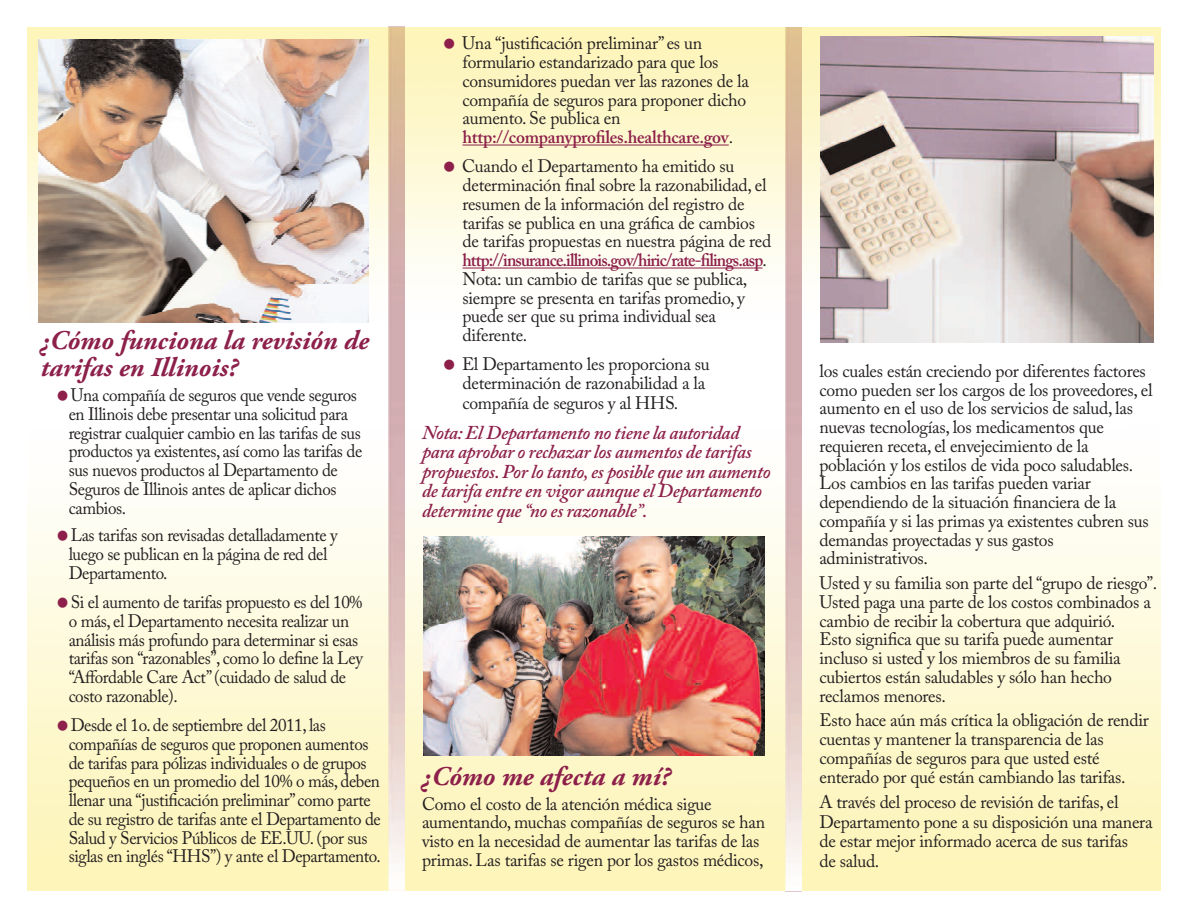
<style>
.page{position:relative;width:1188px;height:918px;background:#fff}
.page>*{position:absolute;margin:0;border:0;box-sizing:border-box;transform-origin:0 0}
.t1{font:italic 700 27px/27.8px "Adobe Garamond Pro";color:#8d204a}
.t2{font:italic 600 19.5px/19.5px "Adobe Caslon Pro";letter-spacing:-.015em;color:#8d204a}
.t3{font:18px/18.8px "Adobe Caslon Pro";letter-spacing:-.015em;color:#231f20}
.t4{font:18px/18.8px "Adobe Caslon Pro";letter-spacing:-.015em;color:#231f20;scale:.95 1}
.s1{font-weight:600;color:#8d204a}
</style>
<div class="page">
<img style="left:27px;top:27px;width:1134px;height:864px">
<img style="left:388px;top:27px;width:17px;height:864px">
<svg style="left:785px;top:891px;width:17px;height:1px"></svg>
<img style="left:785px;top:27px;width:17px;height:864px">
<img style="left:38px;top:39px;width:331px;height:283px">
<hr style="left:463px;top:145px;width:266px;height:1px;background:#8d204a">
<hr style="left:463px;top:268px;width:299px;height:1px;background:#8d204a">
<img style="left:423px;top:536px;width:341px;height:219px">
<img style="left:821px;top:36px;width:332px;height:307px">
<svg style="left:58px;top:391px;width:9px;height:10px"></svg>
<svg style="left:58px;top:531px;width:9px;height:10px"></svg>
<svg style="left:58px;top:598px;width:9px;height:10px"></svg>
<svg style="left:58px;top:721px;width:9px;height:10px"></svg>
<svg style="left:444px;top:39px;width:10px;height:10px"></svg>
<svg style="left:444px;top:162px;width:10px;height:10px"></svg>
<svg style="left:444px;top:359px;width:10px;height:10px"></svg>
<h1 class="t1" style="left:40px;top:329px;width:330px">¿Cómo funciona la revisión de tarifas en Illinois?</h1>
<p class="t4" style="left:69px;top:388px;width:311px">Una compañía de seguros que vende seguros en Illinois debe presentar una solicitud para registrar cualquier cambio en las tarifas de sus productos ya existentes, así como las tarifas de sus nuevos productos al Departamento de Seguros de Illinois antes de aplicar dichos cambios.</p>
<p class="t4" style="left:69px;top:528px;width:285px">Las tarifas son revisadas detalladamente y luego se publican en la página de red del<br>Departamento.</p>
<p class="t4" style="left:69px;top:595px;width:311px">Si el aumento de tarifas propuesto es del 10% o más, el Departamento necesita realizar un análisis más profundo para determinar si esas tarifas son “razonables”, como lo define la Ley “Affordable Care Act”(cuidado de salud de costo razonable).</p>
<p class="t4" style="left:69px;top:718px;width:330px">Desde el 1o. de septiembre del 2011, las compañías de seguros que proponen aumentos de tarifas para pólizas individuales o de grupos pequeños en un promedio del 10% o más, deben llenar una “justificación preliminar” como parte de su registro de tarifas ante el Departamento de Salud y Servicios Públicos de EE.UU. (por sus siglas en inglés “HHS”) y ante el Departamento.</p>
<p class="t3" style="left:462px;top:36px;width:289px">Una “justificación preliminar” es un formulario estandarizado para que los consumidores puedan ver las razones de la compañía de seguros para proponer dicho aumento. Se publica en <span class="s1">http://companyprofiles.healthcare.gov</span>.</p>
<p class="t3" style="left:462px;top:159px;width:311px">Cuando el Departamento ha emitido su determinación final sobre la razonabilidad, el resumen de la información del registro de tarifas se publica en una gráfica de cambios de tarifas propuestas en nuestra página de red <span class="s1">http://insurance.illinois.gov/hiric/rate-filings.asp</span>.<br>Nota: un cambio de tarifas que se publica, siempre se presenta en tarifas promedio, y puede ser que su prima individual sea diferente.</p>
<p class="t3" style="left:462px;top:356px;width:249px;line-height:19.5px">El Departamento les proporciona su determinación de razonabilidad a la compañía de seguros y al HHS.</p>
<p class="t2" style="left:422px;top:425px;width:350px">Nota:El Departamento no tiene la autoridad para aprobar o rechazar los aumentos de tarifas propuestos.Por lo tanto,es posible que un aumento de tarifa entre en vigor aunque el Departamento determine que “no es razonable”.</p>
<h1 class="t1" style="left:422px;top:765px;width:250px">¿Cómo me afecta a mí?</h1>
<p class="t3" style="left:422px;top:796px;width:345px">Como el costo de la atención médica sigue aumentando, muchas compañías de seguros se han visto en la necesidad de aumentar las tarifas de las primas. Las tarifas se rigen por los gastos médicos,</p>
<p class="t3" style="left:819px;top:363px;width:335px">los cuales están creciendo por diferentes factores como pueden ser los cargos de los proveedores, el aumento en el uso de los servicios de salud, las nuevas tecnologías, los medicamentos que requieren receta, el envejecimiento de la población y los estilos de vida poco saludables.<br>Los cambios en las tarifas pueden variar dependiendo de la situación financiera de la compañía y si las primas ya existentes cubren sus demandas proyectadas y sus gastos administrativos.</p>
<p class="t3" style="left:819px;top:576px;width:339px">Usted y su familia son parte del “grupo de riesgo”.<br>Usted paga una parte de los costos combinados a cambio de recibir la cobertura que adquirió.<br>Esto significa que su tarifa puede aumentar incluso si usted y los miembros de su familia cubiertos están saludables y sólo han hecho reclamos menores.</p>
<p class="t3" style="left:819px;top:713px;width:331px">Esto hace aún más crítica la obligación de rendir cuentas y mantener la transparencia de las compañías de seguros para que usted esté enterado por qué están cambiando las tarifas.</p>
<p class="t3" style="left:819px;top:794px;width:335px;line-height:19.5px">A través del proceso de revisión de tarifas, el Departamento pone a su disposición una manera de estar mejor informado acerca de sus tarifas<br>de salud.</p>
</div>
